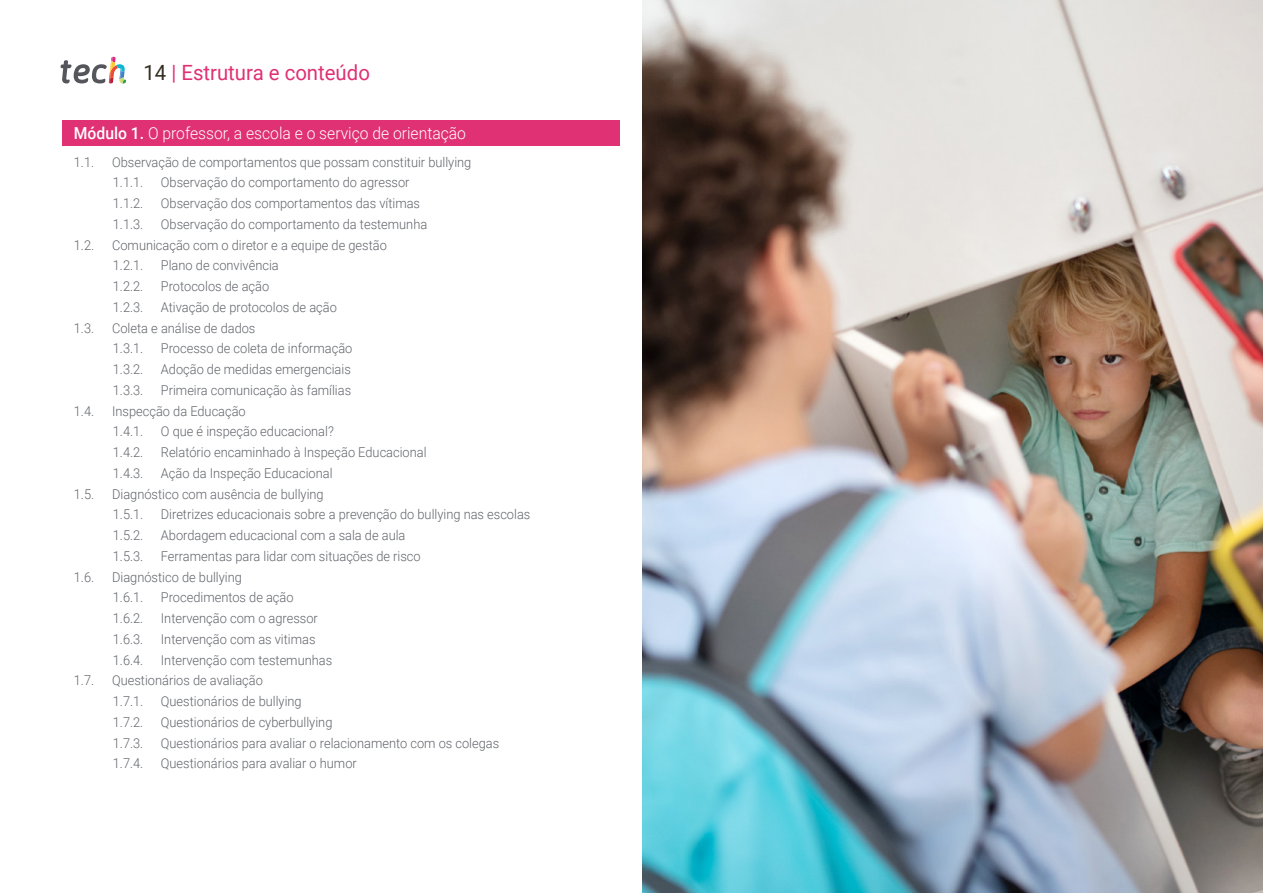
<style>
.page{position:relative;width:1263px;height:893px;background:#fff}
.page>*{position:absolute;margin:0;border:0;box-sizing:border-box;transform-origin:0 0}
.t1{font:21px "Roboto";color:#df3174}
.t2{font:300 16.5px "Roboto";color:#fff;scale:.95 1}
.t3{font:300 13.5px/20.7px "Roboto";color:#61646a;scale:.95 1}
.s1{color:#312e20}
.s2{font-weight:500}
</style>
<div class="page">
<svg style="left:61px;top:57px;width:65px;height:27px"></svg>
<img style="left:642px;top:0;width:621px;height:893px">
<div style="left:63px;top:121px;width:557px;height:25px;background:#df3174"></div>
<h1 class="t1" style="left:144px;top:57px;width:228px"><span class="s1">14</span> | Estrutura e conteúdo</h1>
<p class="t2" style="left:74px;top:122px;width:414px"><span class="s2">Módulo 1.</span> O professor, a escola e o serviço de orientação</p>
<p class="t3" style="left:74px;top:151px;width:23px">1.1.</p>
<p class="t3" style="left:112px;top:151px;width:380px">Observação de comportamentos que possam constituir bullying<br>1.1.1.</p>
<p class="t3" style="left:161px;top:172px;width:263px">Observação do comportamento do agressor</p>
<p class="t3" style="left:113px;top:192px;width:34px">1.1.2.</p>
<p class="t3" style="left:161px;top:192px;width:274px">Observação dos comportamentos das vítimas</p>
<p class="t3" style="left:113px;top:213px;width:34px">1.1.3.</p>
<p class="t3" style="left:161px;top:213px;width:282px">Observação do comportamento da testemunha</p>
<p class="t3" style="left:74px;top:234px;width:23px">1.2.</p>
<p class="t3" style="left:112px;top:234px;width:291px">Comunicação com o diretor e a equipe de gestão<br>1.2.1.</p>
<p class="t3" style="left:161px;top:255px;width:126px">Plano de convivência</p>
<p class="t3" style="left:113px;top:275px;width:34px">1.2.2.</p>
<p class="t3" style="left:161px;top:275px;width:116px">Protocolos de ação</p>
<p class="t3" style="left:113px;top:296px;width:34px">1.2.3.</p>
<p class="t3" style="left:161px;top:296px;width:187px">Ativação de protocolos de ação</p>
<p class="t3" style="left:74px;top:317px;width:23px">1.3.</p>
<p class="t3" style="left:112px;top:317px;width:152px">Coleta e análise de dados<br>1.3.1.</p>
<p class="t3" style="left:161px;top:338px;width:203px">Processo de coleta de informação</p>
<p class="t3" style="left:113px;top:358px;width:34px">1.3.2.</p>
<p class="t3" style="left:161px;top:358px;width:201px">Adoção de medidas emergenciais</p>
<p class="t3" style="left:113px;top:379px;width:34px">1.3.3.</p>
<p class="t3" style="left:161px;top:379px;width:202px">Primeira comunicação às famílias</p>
<p class="t3" style="left:74px;top:400px;width:23px">1.4.</p>
<p class="t3" style="left:112px;top:400px;width:142px">Inspecção da Educação<br>1.4.1.</p>
<p class="t3" style="left:161px;top:421px;width:184px">O que é inspeção educacional?</p>
<p class="t3" style="left:113px;top:441px;width:34px">1.4.2.</p>
<p class="t3" style="left:161px;top:441px;width:281px">Relatório encaminhado à Inspeção Educacional</p>
<p class="t3" style="left:113px;top:462px;width:34px">1.4.3.</p>
<p class="t3" style="left:161px;top:462px;width:182px">Ação da Inspeção Educacional</p>
<p class="t3" style="left:74px;top:483px;width:23px">1.5.</p>
<p class="t3" style="left:112px;top:483px;width:224px">Diagnóstico com ausência de bullying<br>1.5.1.</p>
<p class="t3" style="left:161px;top:504px;width:390px">Diretrizes educacionais sobre a prevenção do bullying nas escolas</p>
<p class="t3" style="left:113px;top:524px;width:34px">1.5.2.</p>
<p class="t3" style="left:161px;top:524px;width:259px">Abordagem educacional com a sala de aula</p>
<p class="t3" style="left:113px;top:545px;width:34px">1.5.3.</p>
<p class="t3" style="left:161px;top:545px;width:275px">Ferramentas para lidar com situações de risco</p>
<p class="t3" style="left:74px;top:566px;width:23px">1.6.</p>
<p class="t3" style="left:112px;top:566px;width:138px">Diagnóstico de bullying<br>1.6.1.</p>
<p class="t3" style="left:161px;top:587px;width:141px">Procedimentos de ação</p>
<p class="t3" style="left:113px;top:607px;width:34px">1.6.2.</p>
<p class="t3" style="left:161px;top:607px;width:167px">Intervenção com o agressor</p>
<p class="t3" style="left:113px;top:628px;width:34px">1.6.3.</p>
<p class="t3" style="left:161px;top:628px;width:164px">Intervenção com as vitimas</p>
<p class="t3" style="left:113px;top:649px;width:34px">1.6.4.</p>
<p class="t3" style="left:161px;top:649px;width:182px">Intervenção com testemunhas</p>
<p class="t3" style="left:74px;top:670px;width:23px">1.7.</p>
<p class="t3" style="left:112px;top:670px;width:160px">Questionários de avaliação<br>1.7.1.</p>
<p class="t3" style="left:161px;top:690px;width:150px">Questionários de bullying</p>
<p class="t3" style="left:113px;top:711px;width:34px">1.7.2.</p>
<p class="t3" style="left:161px;top:711px;width:182px">Questionários de cyberbullying</p>
<p class="t3" style="left:113px;top:732px;width:34px">1.7.3.</p>
<p class="t3" style="left:161px;top:732px;width:358px">Questionários para avaliar o relacionamento com os colegas</p>
<p class="t3" style="left:113px;top:753px;width:34px">1.7.4.</p>
<p class="t3" style="left:161px;top:753px;width:208px">Questionários para avaliar o humor</p>
</div>
